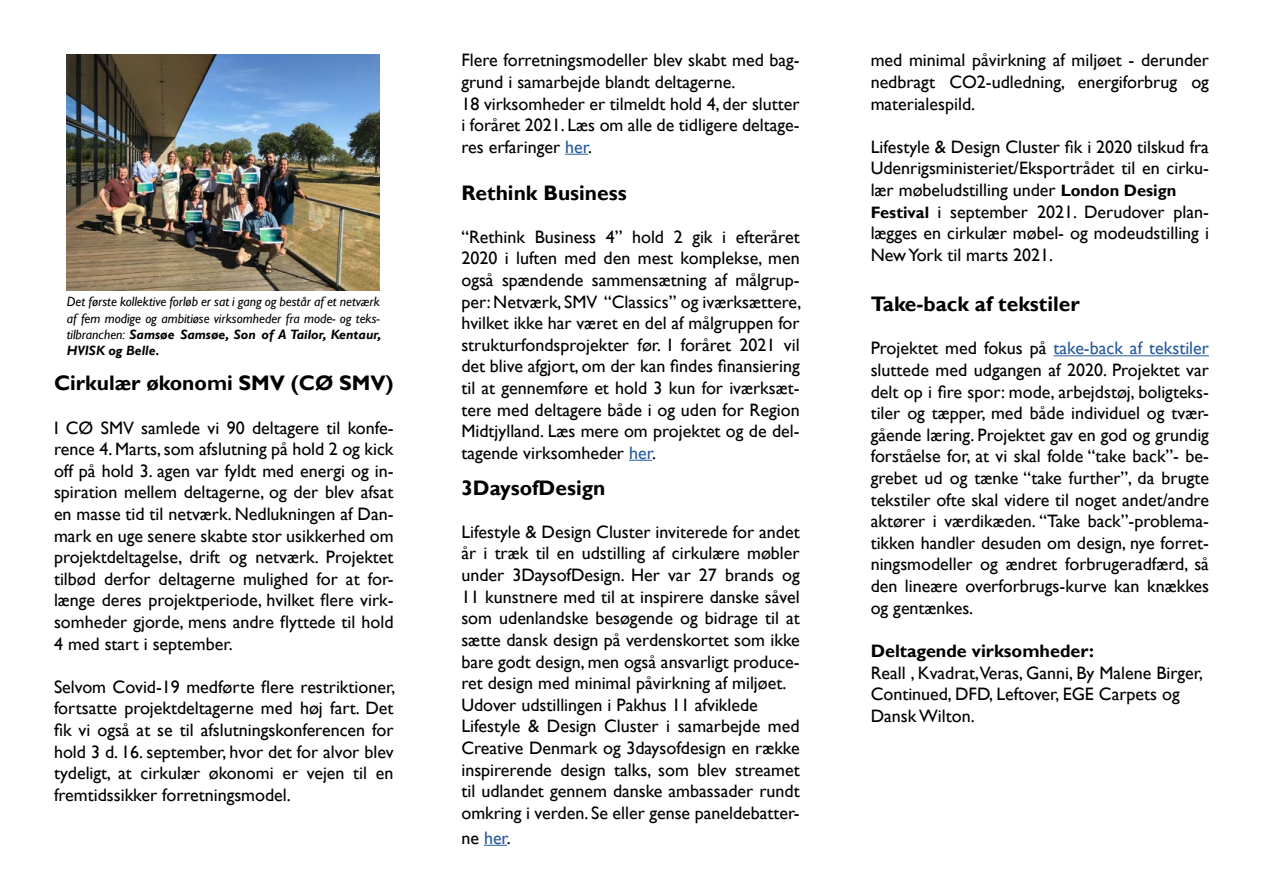
<style>
.page{position:relative;width:1263px;height:893px;background:#fff}
.page>*{position:absolute;margin:0;border:0;box-sizing:border-box;transform-origin:0 0}
.t1{font:700 21px "Gill Sans";color:#000}
.t2{font:18px/21.6px "Gill Sans";color:#000;text-align:justify}
.t3{font:700 18px "Gill Sans";color:#000}
.t4{font:italic 13.5px/16.2px "Gill Sans";color:#000;text-align:justify}
.s1{font-weight:700}
.s2{color:#275b9b}
.s3{font-weight:700;font-size:16.5px}
</style>
<div class="page">
<svg style="left:565px;top:154px;width:23px;height:1px"></svg>
<svg style="left:629px;top:460px;width:23px;height:1px"></svg>
<hr style="left:1053px;top:355px;width:156px;height:1px;background:#275b9b">
<svg style="left:484px;top:845px;width:23px;height:1px"></svg>
<img style="left:67px;top:54px;width:313px;height:236px">
<p class="t4" style="left:67px;top:294px;width:316px">Det første kollektive forløb er sat i gang og består af et netværk af fem modige og ambitiøse virksomheder fra mode- og teks&shy;tilbranchen: <span class="s1">Samsøe Samsøe, Son of A Tailor, Kentaur, HVISK og Belle.</span></p>
<p class="t1" style="left:54px;top:371px;width:341px">Cirkulær økonomi SMV (CØ SMV)</p>
<p class="t2" style="left:54px;top:417px;width:341px">I CØ SMV samlede vi 90 deltagere til konfe&shy;rence 4. Marts, som afslutning på hold 2 og kick off på hold 3. agen var fyldt med energi og in&shy;spiration mellem deltagerne, og der blev afsat en masse tid til netværk. Nedlukningen af Dan&shy;mark en uge senere skabte stor usikkerhed om projektdeltagelse, drift og netværk. Projektet tilbød derfor deltagerne mulighed for at for&shy;længe deres projektperiode, hvilket flere virk&shy;somheder gjorde, mens andre flyttede til hold 4 med start i september.</p>
<p class="t2" style="left:54px;top:676px;width:343px">Selvom Covid-19 medførte flere restriktioner, fortsatte projektdeltagerne med høj fart. Det fik vi også at se til afslutningskonferencen for hold 3 d. 16. september, hvor det for alvor blev tydeligt, at cirkulær økonomi er vejen til en fremtidssikker forretningsmodel.</p>
<p class="t2" style="left:461px;top:50px;width:340px;text-align:left">Flere forretningsmodeller blev skabt med bag&shy;grund i samarbejde blandt deltagerne.<br>18 virksomheder er tilmeldt hold 4, der slutter i foråret 2021. Læs om alle de tidligere deltage&shy;res erfaringer <span class="s2">her</span>.</p>
<p class="t1" style="left:461px;top:180px;width:167px">Rethink Business</p>
<p class="t2" style="left:461px;top:226px;width:342px">“Rethink Business 4” hold 2 gik i efteråret 2020 i luften med den mest komplekse, men også spændende sammensætning af målgrup&shy;per: Netværk, SMV “Classics” og iværksættere, hvilket ikke har været en del af målgruppen for strukturfondsprojekter før. I foråret 2021 vil det blive afgjort, om der kan findes finansiering til at gennemføre et hold 3 kun for iværksæt&shy;tere med deltagere både i og uden for Region Midtjylland. Læs mere om projektet og de del&shy;tagende virksomheder <span class="s2">her</span>.</p>
<p class="t1" style="left:461px;top:475px;width:145px">3DaysofDesign</p>
<p class="t2" style="left:461px;top:521px;width:340px;text-align:left">Lifestyle &amp; Design Cluster inviterede for andet år i træk til en udstilling af cirkulære møbler under 3DaysofDesign. Her var 27 brands og 11 kunstnere med til at inspirere danske såvel som udenlandske besøgende og bidrage til at sætte dansk design på verdenskortet som ikke bare godt design, men også ansvarligt produce&shy;ret design med minimal påvirkning af miljøet.<br>Udover udstillingen i Pakhus 11 afviklede Lifestyle &amp; Design Cluster i samarbejde med Creative Denmark og 3daysofdesign en række inspirerende design talks, som blev streamet til udlandet gennem danske ambassader rundt omkring i verden. Se eller gense paneldebatter-</p>
<p class="t2" style="left:461px;top:827px;width:51px">ne <span class="s2">her</span>.</p>
<p class="t2" style="left:871px;top:50px;width:340px">med minimal påvirkning af miljøet - derunder nedbragt CO2-udledning, energiforbrug og materialespild.</p>
<p class="t2" style="left:871px;top:136px;width:340px;text-align:left">Lifestyle &amp; Design Cluster fik i 2020 tilskud fra Udenrigsministeriet/Eksportrådet til en cirku&shy;lær møbeludstilling under <span class="s3">London Design Festival</span> i september 2021. Derudover plan&shy;lægges en cirkulær møbel- og modeudstilling i New York til marts 2021.</p>
<p class="t1" style="left:871px;top:292px;width:211px">Take-back af tekstiler</p>
<p class="t2" style="left:871px;top:338px;width:340px">Projektet med fokus på <span class="s2">take-back af tekstiler </span>sluttede med udgangen af 2020. Projektet var delt op i fire spor: mode, arbejdstøj, boligteks&shy;tiler og tæpper, med både individuel og tvær&shy;gående læring. Projektet gav en god og grundig forståelse for, at vi skal folde “take back”- be&shy;grebet ud og tænke “take further”, da brugte tekstiler ofte skal videre til noget andet/andre aktører i værdikæden. “Take back”-problema&shy;tikken handler desuden om design, nye forret&shy;ningsmodeller og ændret forbrugeradfærd, så den lineære overforbrugs-kurve kan knækkes og gentænkes.</p>
<p class="t3" style="left:871px;top:640px;width:225px">Deltagende virksomheder:</p>
<p class="t2" style="left:871px;top:662px;width:334px;text-align:left">Reall , Kvadrat,Veras, Ganni, By Malene Birger,<br>Continued, DFD, Leftover, EGE Carpets og<br>Dansk Wilton.</p>
</div>
